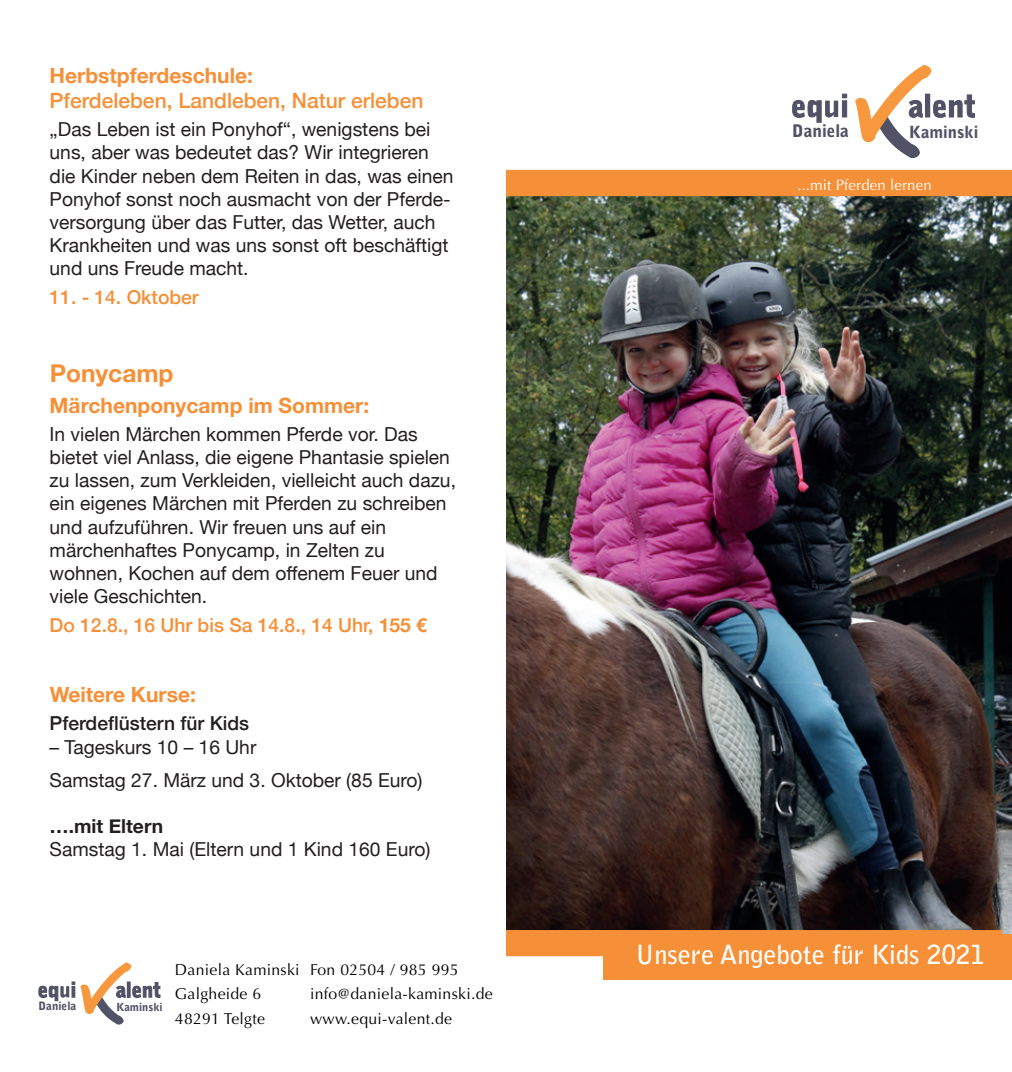
<style>
.page{position:relative;width:1012px;height:1072px;background:#fff}
.page>*{position:absolute;margin:0;border:0;box-sizing:border-box;transform-origin:0 0}
.t1{font:700 26.25px "Bell Gothic Std";color:#fff}
.t2{font:700 24.5px "Helvetica Neue";color:#f69038}
.t3{font:700 21px "Helvetica Neue";color:#f69038}
.t4{font:500 21px "Helvetica Neue";color:#f69038}
.t5{font:19.25px/23.1px "Helvetica Neue";color:#231f20}
.t6{font:500 19.25px "Helvetica Neue";color:#f69038}
.t7{font:500 19.25px "Helvetica Neue";color:#231f20}
.t8{font:700 19.25px "Helvetica Neue";color:#231f20}
.t9{font:900 17.32px "Bell Gothic Std";color:#525266}
.t10{font:900 16.62px "Bell Gothic Std";color:#525266}
.t11{font:15.75px/24.5px "Optima";letter-spacing:.02em;color:#000}
.t12{font:14.88px "Optima";letter-spacing:.01em;color:#fff}
.t13{font:900 11.55px "Bell Gothic Std";color:#525266}
.t14{font:900 11.03px "Bell Gothic Std";color:#525266}
.s1{font-weight:700}
</style>
<div class="page">
<img style="left:506px;top:196px;width:506px;height:737px">
<svg style="left:39px;top:962px;width:121px;height:62px"></svg>
<svg style="left:792px;top:94px;width:55px;height:28px"></svg>
<svg style="left:855px;top:64px;width:120px;height:94px"></svg>
<div style="left:506px;top:170px;width:506px;height:26px;background:#f69038"></div>
<div style="left:506px;top:930px;width:496px;height:26px;background:#f69038"></div>
<div style="left:604px;top:933px;width:408px;height:46px;background:#f69038"></div>
<p class="t3" style="left:50px;top:59px;width:205px">Herbstpferdeschule:</p>
<p class="t4" style="left:50px;top:84px;width:375px">Pferdeleben, Landleben, Natur erleben</p>
<p class="t5" style="left:50px;top:119px;width:405px">„Das Leben ist ein Ponyhof“, wenigstens bei uns, aber was bedeutet das? Wir integrieren die Kinder neben dem Reiten in das, was einen Ponyhof sonst noch ausmacht von der Pferde&shy;versorgung über das Futter, das Wetter, auch Krankheiten und was uns sonst oft beschäftigt und uns Freude macht.</p>
<p class="t6" style="left:50px;top:281px;width:151px">11. - 14. Oktober</p>
<p class="t2" style="left:50px;top:354px;width:125px">Ponycamp</p>
<p class="t3" style="left:50px;top:389px;width:321px">Märchenponycamp im Sommer:</p>
<p class="t5" style="left:50px;top:424px;width:408px">In vielen Märchen kommen Pferde vor. Das bietet viel Anlass, die eigene Phantasie spielen zu lassen, zum Verkleiden, vielleicht auch dazu, ein eigenes Märchen mit Pferden zu schreiben und aufzuführen. Wir freuen uns auf ein märchenhaftes Ponycamp, in Zelten zu wohnen, Kochen auf dem offenem Feuer und viele Geschichten.</p>
<p class="t6" style="left:50px;top:609px;width:379px">Do 12.8., 16 Uhr bis Sa 14.8., 14 Uhr, <span class="s1">155 €</span></p>
<p class="t3" style="left:50px;top:677px;width:148px">Weitere Kurse:</p>
<p class="t7" style="left:50px;top:708px;width:201px">Pferdeflüstern für Kids</p>
<p class="t5" style="left:50px;top:731px;width:375px;line-height:33.1px">– Tageskurs 10 – 16 Uhr<br>Samstag 27. März und 3. Oktober (85 Euro)</p>
<p class="t8" style="left:50px;top:810px;width:115px">….mit Eltern</p>
<p class="t5" style="left:50px;top:838px;width:382px">Samstag 1. Mai (Eltern und 1 Kind 160 Euro)</p>
<p class="t13" style="left:39px;top:999px;width:39px">Daniela</p>
<p class="t14" style="left:116px;top:1000px;width:48px">Kaminski</p>
<p class="t11" style="left:175px;top:957px;width:126px">Daniela Kaminski<br>Galgheide 6<br>48291 Telgte</p>
<p class="t11" style="left:310px;top:957px;width:184px">Fon 02504 / 985 995 info@daniela-kaminski.de www.equi-valent.de</p>
<p class="t9" style="left:792px;top:120px;width:58px">Daniela</p>
<p class="t10" style="left:909px;top:122px;width:71px">Kaminski</p>
<p class="t12" style="left:797px;top:176px;width:136px">...mit Pferden lernen</p>
<h1 class="t1" style="left:635px;top:938px;width:351px">Unsere Angebote für Kids 2021</h1>
</div>
